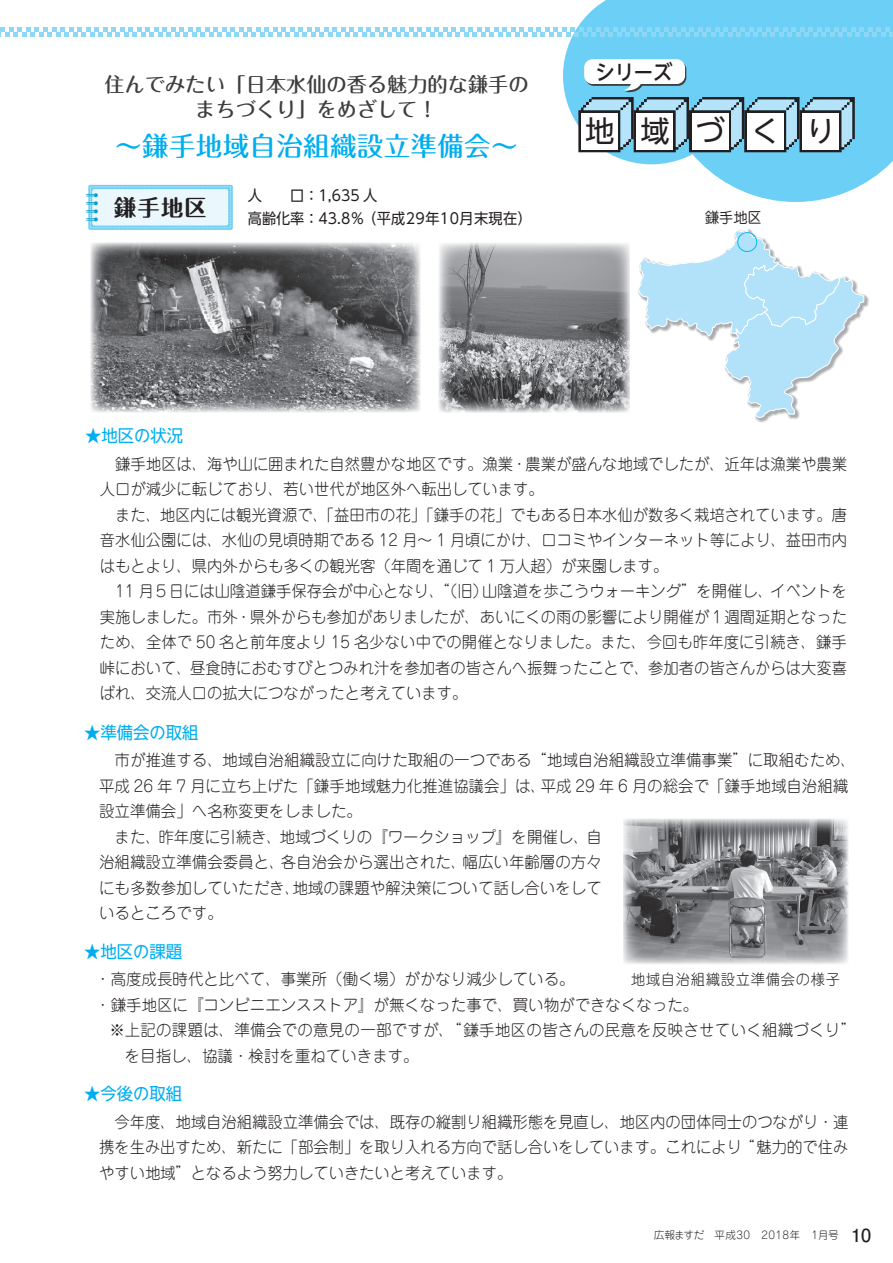
<style>
.page{position:relative;width:893px;height:1263px;background:#fff}
.page>*{position:absolute;margin:0;border:0;box-sizing:border-box;transform-origin:0 0}
.t1{font:29.25px "UD Shin Go NT Pro";letter-spacing:.89em;color:#231f20}
.t2{font:500 26.55px "Maru Fo Pro";letter-spacing:.01em;color:#00aeef}
.t3{font:700 22.35px "Maru Fo Pro";color:#231f20}
.t4{font:500 20.7px "UD Shin Go NT Pro";color:#231f20;scale:.93 1}
.t5{font:500 20.25px/25.5px "Maru Fo Pro";color:#3e3e3f;text-align:center}
.t6{font:16.95px "UD Shin Go NT Pro";color:#00aeef;scale:.96 1}
.t7{font:300 15.9px/25.5px "Jun 101 Pro";color:#231f20;scale:.96 1}
.t8{font:300 15.9px/25.5px "Jun 101 Pro";color:#231f20}
.t9{font:14.85px/23.4px "UD Shin Go NT Pro";letter-spacing:.03em;color:#231f20;scale:.95 1}
.t10{font:300 14.85px "Jun 101 Pro";letter-spacing:.05em;color:#231f20;scale:.96 1}
.t11{font:14.85px "Jun 201 Pro";color:#231f20;scale:.95 1}
.t12{font:300 10.65px "Jun 101 Pro";letter-spacing:.03em;color:#231f20}
.s1{font-family:"Futo Go B101 Pro";font-weight:700;font-size:18px}
</style>
<div class="page">
<svg style="left:702px;top:164px;width:188px;height:38px;fill:#6bcff6"></svg>
<svg style="left:0;top:0;width:893px;height:164px"></svg>
<img style="left:86px;top:184px;width:147px;height:46px">
<svg style="left:638px;top:229px;width:231px;height:194px"></svg>
<div style="left:737px;top:232px;width:20px;height:20px;border:1px solid #00baf1;border-radius:50%"></div>
<img style="left:91px;top:243px;width:329px;height:170px">
<img style="left:439px;top:243px;width:191px;height:170px">
<img style="left:623px;top:819px;width:225px;height:145px">
<p class="t5" style="left:104px;top:69px;width:426px">住んでみたい「日本水仙の香る魅力的な鎌手のまちづくり」をめざして！</p>
<h2 class="t2" style="left:115px;top:125px;width:404px">～鎌手地域自治組織設立準備会～</h2>
<h3 class="t3" style="left:114px;top:190px;width:94px">鎌手地区</h3>
<p class="t9" style="left:248px;top:183px;width:300px">人　　口：1,635 人<br>高齢化率：43.8％ （平成29年10月末現在）</p>
<h3 class="t4" style="left:595px;top:56px;width:84px">シリーズ</h3>
<h1 class="t1" style="left:585px;top:107px;width:252px">地域づくり</h1>
<p class="t11" style="left:705px;top:205px;width:61px">鎌手地区</p>
<p class="t6" style="left:85px;top:422px;width:104px">★地区の状況</p>
<p class="t7" style="left:100px;top:449px;width:780px">　鎌手地区は、海や山に囲まれた自然豊かな地区です。漁業・農業が盛んな地域でしたが、近年は漁業や農業人口が減少に転じており、若い世代が地区外へ転出しています。<br>　また、地区内には観光資源で、「益田市の花」「鎌手の花」でもある日本水仙が数多く栽培されています。唐音水仙公園には、水仙の見頃時期である 12 月〜 1 月頃にかけ、口コミやインターネット等により、益田市内はもとより、県内外からも多くの観光客（年間を通じて 1 万人超）が来園します。<br>　11 月５日には山陰道鎌手保存会が中心となり、“（旧）山陰道を歩こうウォーキング”を開催し、イベントを実施しました。市外・県外からも参加がありましたが、あいにくの雨の影響により開催が１週間延期となったため、全体で 50 名と前年度より 15 名少ない中での開催となりました。また、今回も昨年度に引続き、鎌手峠において、昼食時におむすびとつみれ汁を参加者の皆さんへ振舞ったことで、参加者の皆さんからは大変喜ばれ、交流人口の拡大につながったと考えています。</p>
<p class="t6" style="left:84px;top:718px;width:121px">★準備会の取組</p>
<p class="t8" style="left:99px;top:746px;width:758px">　市が推進する、地域自治組織設立に向けた取組の一つである“地域自治組織設立準備事業”に取組むため、平成 26 年 7 月に立ち上げた「鎌手地域魅力化推進協議会」は、平成 29 年 6 月の総会で「鎌手地域自治組織設立準備会」へ名称変更をしました。<br>　また、昨年度に引続き、地域づくりの『ワークショップ』を開催し、自<br>治組織設立準備会委員と、各自治会から選出された、幅広い年齢層の方々<br>にも多数参加していただき、地域の課題や解決策について話し合いをして<br>いるところです。</p>
<p class="t6" style="left:84px;top:937px;width:104px">★地区の課題</p>
<p class="t8" style="left:95px;top:965px;width:481px">・高度成長時代と比べて、事業所（働く場）がかなり減少している。</p>
<p class="t8" style="left:95px;top:990px;width:605px">・鎌手地区に『コンビニエンスストア』が無くなった事で、買い物ができなくなった。</p>
<p class="t8" style="left:109px;top:1016px;width:748px">※ 上記の課題は、準備会での意見の一部ですが、“鎌手地区の皆さんの民意を反映させていく組織づくり”</p>
<p class="t8" style="left:125px;top:1041px;width:295px">を目指し、協議・検討を重ねていきます。</p>
<p class="t6" style="left:84px;top:1080px;width:104px">★今後の取組</p>
<p class="t7" style="left:99px;top:1107px;width:782px;text-align:justify">　今年度、地域自治組織設立準備会では、既存の縦割り組織形態を見直し、地区内の団体同士のつながり・連携を生み出すため、新たに「部会制」を取り入れる方向で話し合いをしています。これにより “魅力的で住みやすい地域”となるよう努力していきたいと考えています。</p>
<p class="t10" style="left:631px;top:967px;width:220px">地域自治組織設立準備会の様子</p>
<p class="t12" style="left:654px;top:1226px;width:219px">広報ますだ　平成30　2018年　1月号 <span class="s1">10</span></p>
</div>
